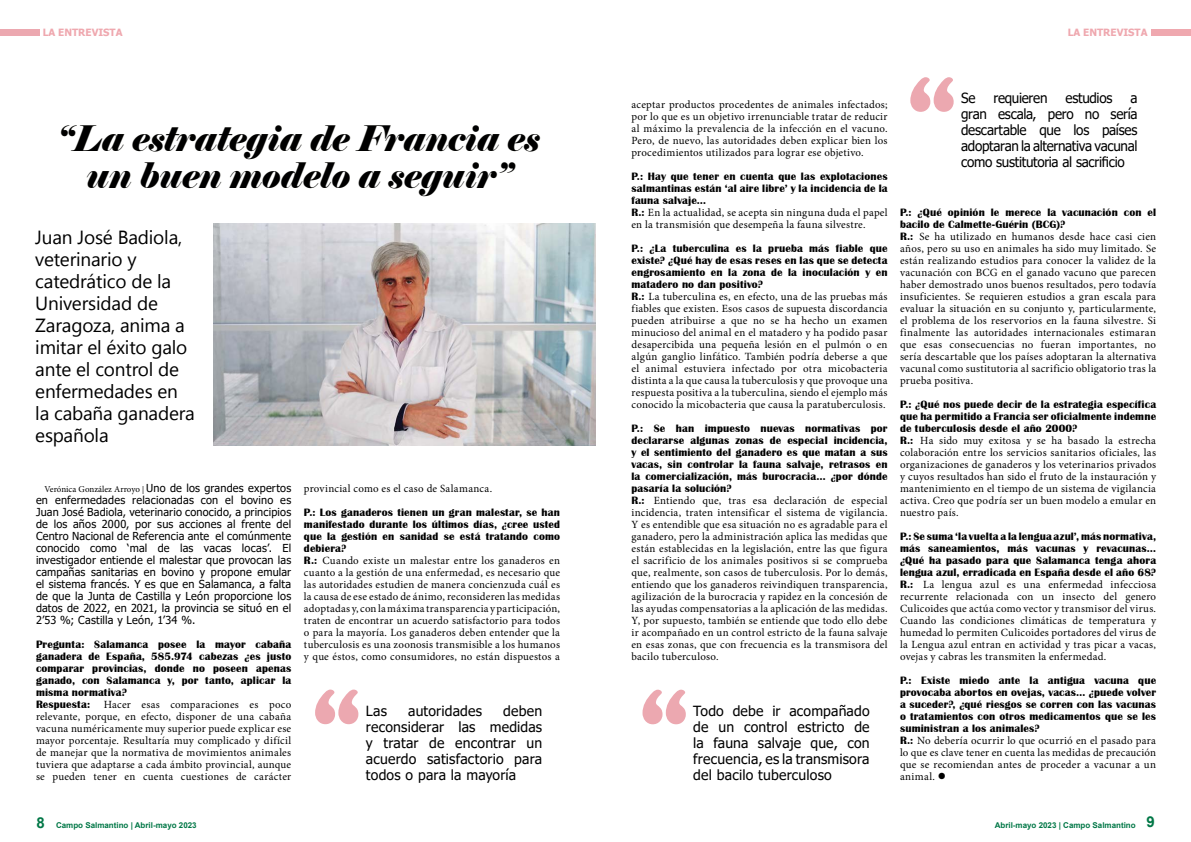
<style>
.page{position:relative;width:1191px;height:842px;background:#fff}
.page>*{position:absolute;margin:0;border:0;box-sizing:border-box;transform-origin:0 0}
.t1{font:900 90px "Cooper";color:#eca8b0}
.t2{font:italic 35px/37px "Elephant";color:#000;text-align:center;scale:.96 1}
.t3{font:19px "Segoe UI Symbol";color:#000}
.t4{font:14px/16px "Tahoma";letter-spacing:.005em;color:#000;text-align:justify}
.t5{font:14px/16px "Tahoma";letter-spacing:.005em;color:#000;text-align:justify;scale:.96 1}
.t6{font:14px "Tahoma";letter-spacing:-.02em;color:#000;scale:.96 1}
.t7{font:11px/12px "Minion Pro";letter-spacing:.02em;color:#000;text-align:justify}
.t8{font:700 11px/12px "Britannic";letter-spacing:.015em;color:#000;text-align:justify}
.t9{font:11px/12px "Tahoma";letter-spacing:.015em;color:#000;text-align:justify}
.t10{font:700 10px "Tahoma";color:#efa8af}
.t11{font:700 8px "Arial";color:#007746}
.s1{font-family:"Minion Pro";font-size:9px}
.s2{font-family:"Minion Pro";font-size:8px}
.s3{font-family:"Britannic";font-weight:700}
.s4{font-size:15px}
</style>
<div class="page">
<div style="left:0;top:29px;width:40px;height:7px;background:#eca8b0"></div>
<div style="left:1151px;top:29px;width:40px;height:7px;background:#efa8af"></div>
<img style="left:213px;top:224px;width:382px;height:222px">
<p class="t10" style="left:43px;top:26px;width:81px">LA ENTREVISTA</p>
<p class="t10" style="left:1067px;top:25px;width:81px">LA ENTREVISTA</p>
<h2 class="t2" style="left:58px;top:120px;width:503px">“La estrategia de Francia es un buen modelo a seguir”</h2>
<h3 class="t3" style="left:42px;top:226px;width:63px">◆ ■ □▲</h3>
<h3 class="t3" style="left:35px;top:248px;width:89px">❖▼■□</h3>
<h3 class="t3" style="left:53px;top:270px;width:75px">▼ ▼□</h3>
<h3 class="t3" style="left:157px;top:270px;width:6px">●</h3>
<h3 class="t3" style="left:48px;top:292px;width:50px">■❖ ▲</h3>
<h3 class="t3" style="left:45px;top:380px;width:12px">■</h3>
<h3 class="t3" style="left:86px;top:358px;width:69px">● □■▼ □●</h3>
<h3 class="t3" style="left:35px;top:402px;width:6px">●</h3>
<h3 class="t3" style="left:138px;top:402px;width:12px">■</h3>
<h3 class="t3" style="left:45px;top:424px;width:56px">▲ □●</h3>
<p class="t9" style="left:36px;top:483px;width:257px;text-indent:9px"><span class="s1">Verónica González Arroyo</span> <span class="s2">|</span> Uno de los grandes expertos en enfermedades relacionadas con el bovino es Juan José Badiola, veterinario conocido, a principios de los años 2000, por sus acciones al frente del Centro Nacional de Referencia ante el comúnmente conocido como ‘mal de las vacas locas’. El investigador entiende el malestar que provocan las campañas sanitarias en bovino y propone emular el sistema francés. Y es que en Salamanca, a falta de que la Junta de Castilla y León proporcione los datos de 2022, en 2021, la provincia se situó en el 2’53 %; Castilla y León, 1’34 %.</p>
<p class="t8" style="left:36px;top:638px;width:257px">Pregunta: Salamanca posee la mayor cabaña ganadera de España, 585.974 cabezas ¿es justo comparar provincias, donde no poseen apenas ganado, con Salamanca y, por tanto, aplicar la misma normativa?</p>
<p class="t7" style="left:36px;top:699px;width:257px"><span class="s3">Respuesta:</span> Hacer esas comparaciones es poco relevante, porque, en efecto, disponer de una cabaña vacuna numéricamente muy superior puede explicar ese mayor porcentaje. Resultaría muy complicado y difícil de manejar que la normativa de movimientos animales tuviera que adaptarse a cada ámbito provincial, aunque se pueden tener en cuenta cuestiones de carácter</p>
<p class="t7" style="left:304px;top:483px;width:190px">provincial como es el caso de Salamanca.</p>
<p class="t8" style="left:304px;top:506px;width:257px">P.: Los ganaderos tienen un gran malestar, se han manifestado durante los últimos días, ¿cree usted que la gestión en sanidad se está tratando como debiera?</p>
<p class="t7" style="left:304px;top:555px;width:257px"><span class="s3">R.:</span> Cuando existe un malestar entre los ganaderos en cuanto a la gestión de una enfermedad, es necesario que las autoridades estudien de manera concienzuda cuál es la causa de ese estado de ánimo, reconsideren las medidas adoptadas y, con la máxima transparencia y participación, traten de encontrar un acuerdo satisfactorio para todos o para la mayoría. Los ganaderos deben entender que la tuberculosis es una zoonosis transmisible a los humanos y que éstos, como consumidores, no están dispuestos a</p>
<h1 class="t1" style="left:311px;top:668px;width:52px">“</h1>
<p class="t4" style="left:366px;top:703px;width:178px;text-indent:137px">deben reconsiderar las medidas y tratar de encontrar un acuerdo satisfactorio para todos o para la mayoría</p>
<p class="t4" style="left:366px;top:703px;width:23px">Las</p>
<p class="t4" style="left:408px;top:703px;width:75px">autoridades</p>
<p class="t7" style="left:631px;top:99px;width:257px">aceptar productos procedentes de animales infectados; por lo que es un objetivo irrenunciable tratar de reducir al máximo la prevalencia de la infección en el vacuno.<br>Pero, de nuevo, las autoridades deben explicar bien los procedimientos utilizados para lograr ese objetivo.</p>
<p class="t8" style="left:631px;top:170px;width:257px">P.: Hay que tener en cuenta que las explotaciones salmantinas están ‘al aire libre’ y la incidencia de la fauna salvaje…</p>
<p class="t7" style="left:631px;top:207px;width:257px"><span class="s3">R.:</span> En la actualidad, se acepta sin ninguna duda el papel en la transmisión que desempeña la fauna silvestre.</p>
<p class="t8" style="left:631px;top:242px;width:257px">P.: ¿La tuberculina es la prueba más fiable que existe? ¿Qué hay de esas reses en las que se detecta engrosamiento en la zona de la inoculación y en matadero no dan positivo?</p>
<p class="t7" style="left:631px;top:291px;width:257px"><span class="s3">R.:</span> La tuberculina es, en efecto, una de las pruebas más fiables que existen. Esos casos de supuesta discordancia pueden atribuirse a que no se ha hecho un examen minucioso del animal en el matadero y ha podido pasar desapercibida una pequeña lesión en el pulmón o en algún ganglio linfático. También podría deberse a que el animal estuviera infectado por otra micobacteria distinta a la que causa la tuberculosis y que provoque una respuesta positiva a la tuberculina, siendo el ejemplo más conocido la micobacteria que causa la paratuberculosis.</p>
<p class="t8" style="left:631px;top:422px;width:257px">P.: Se han impuesto nuevas normativas por declararse algunas zonas de especial incidencia, y el sentimiento del ganadero es que matan a sus vacas, sin controlar la fauna salvaje, retrasos en la comercialización, más burocracia… ¿por dónde pasaría la solución?</p>
<p class="t7" style="left:631px;top:495px;width:257px"><span class="s3">R.:</span> Entiendo que, tras esa declaración de especial incidencia, traten intensificar el sistema de vigilancia.<br>Y es entendible que esa situación no es agradable para el ganadero, pero la administración aplica las medidas que están establecidas en la legislación, entre las que figura el sacrificio de los animales positivos si se comprueba que, realmente, son casos de tuberculosis. Por lo demás, entiendo que los ganaderos reivindiquen transparencia, agilización de la burocracia y rapidez en la concesión de las ayudas compensatorias a la aplicación de las medidas.<br>Y, por supuesto, también se entiende que todo ello debe ir acompañado en un control estricto de la fauna salvaje en esas zonas, que con frecuencia es la transmisora del bacilo tuberculoso.</p>
<h1 class="t1" style="left:639px;top:668px;width:52px">“</h1>
<p class="t4" style="left:693px;top:703px;width:178px">Todo debe ir acompañado de un control estricto de la fauna salvaje que, con frecuencia, es la transmisora del bacilo tuberculoso</p>
<h1 class="t1" style="left:906px;top:56px;width:52px">“</h1>
<p class="t5" style="left:961px;top:91px;width:16px">Se</p>
<p class="t6" style="left:993px;top:89px;width:58px">requieren</p>
<p class="t6" style="left:1065px;top:89px;width:50px">estudios</p>
<p class="t5" style="left:961px;top:91px;width:185px;text-indent:169px">a gran escala, pero no sería descartable que los países adoptaran la alternativa vacunal como sustitutoria al sacrificio</p>
<p class="t8" style="left:900px;top:206px;width:257px">P.: ¿Qué opinión le merece la vacunación con el bacilo de Calmette-Guérin (BCG)?</p>
<p class="t7" style="left:900px;top:231px;width:258px"><span class="s3">R.:</span> Se ha utilizado en humanos desde hace casi cien años, pero su uso en animales ha sido muy limitado. Se están realizando estudios para conocer la validez de la vacunación con BCG en el ganado vacuno que parecen haber demostrado unos buenos resultados, pero todavía insuficientes. Se requieren estudios a gran escala para evaluar la situación en su conjunto y, particularmente, el problema de los reservorios en la fauna silvestre. Si finalmente las autoridades internacionales estimaran que esas consecuencias no fueran importantes, no sería descartable que los países adoptaran la alternativa vacunal como sustitutoria al sacrificio obligatorio tras la prueba positiva.</p>
<p class="t8" style="left:900px;top:398px;width:258px">P.: ¿Qué nos puede decir de la estrategia específica que ha permitido a Francia ser oficialmente indemne de tuberculosis desde el año 2000?</p>
<p class="t7" style="left:900px;top:435px;width:257px"><span class="s3">R.:</span> Ha sido muy exitosa y se ha basado la estrecha colaboración entre los servicios sanitarios oficiales, las organizaciones de ganaderos y los veterinarios privados y cuyos resultados han sido el fruto de la instauración y mantenimiento en el tiempo de un sistema de vigilancia activa. Creo que podría ser un buen modelo a emular en nuestro país.</p>
<p class="t8" style="left:900px;top:530px;width:257px">P.: Se suma ‘la vuelta a la lengua azul’, más normativa, más saneamientos, más vacunas y revacunas… ¿Qué ha pasado para que Salamanca tenga ahora lengua azul, erradicada en España desde el año 68?</p>
<p class="t7" style="left:900px;top:579px;width:258px"><span class="s3">R.:</span> La lengua azul es una enfermedad infecciosa recurrente relacionada con un insecto del genero Culicoides que actúa como vector y transmisor del virus.<br>Cuando las condiciones climáticas de temperatura y humedad lo permiten Culicoides portadores del virus de la Lengua azul entran en actividad y tras picar a vacas, ovejas y cabras les transmiten la enfermedad.</p>
<p class="t8" style="left:900px;top:674px;width:257px">P.: Existe miedo ante la antigua vacuna que provocaba abortos en ovejas, vacas… ¿puede volver a suceder?, ¿qué riesgos se corren con las vacunas o tratamientos con otros medicamentos que se les suministran a los animales?</p>
<p class="t7" style="left:900px;top:735px;width:257px"><span class="s3">R.:</span> No debería ocurrir lo que ocurrió en el pasado para lo que es clave tener en cuenta las medidas de precaución que se recomiendan antes de proceder a vacunar a un animal. ●</p>
<p class="t11" style="left:36px;top:819px;width:162px"><span class="s4">8</span> Campo Salmantino | Abril-mayo 2023</p>
<p class="t11" style="left:994px;top:819px;width:161px">Abril-mayo 2023 | Campo Salmantino <span class="s4">9</span></p>
</div>
